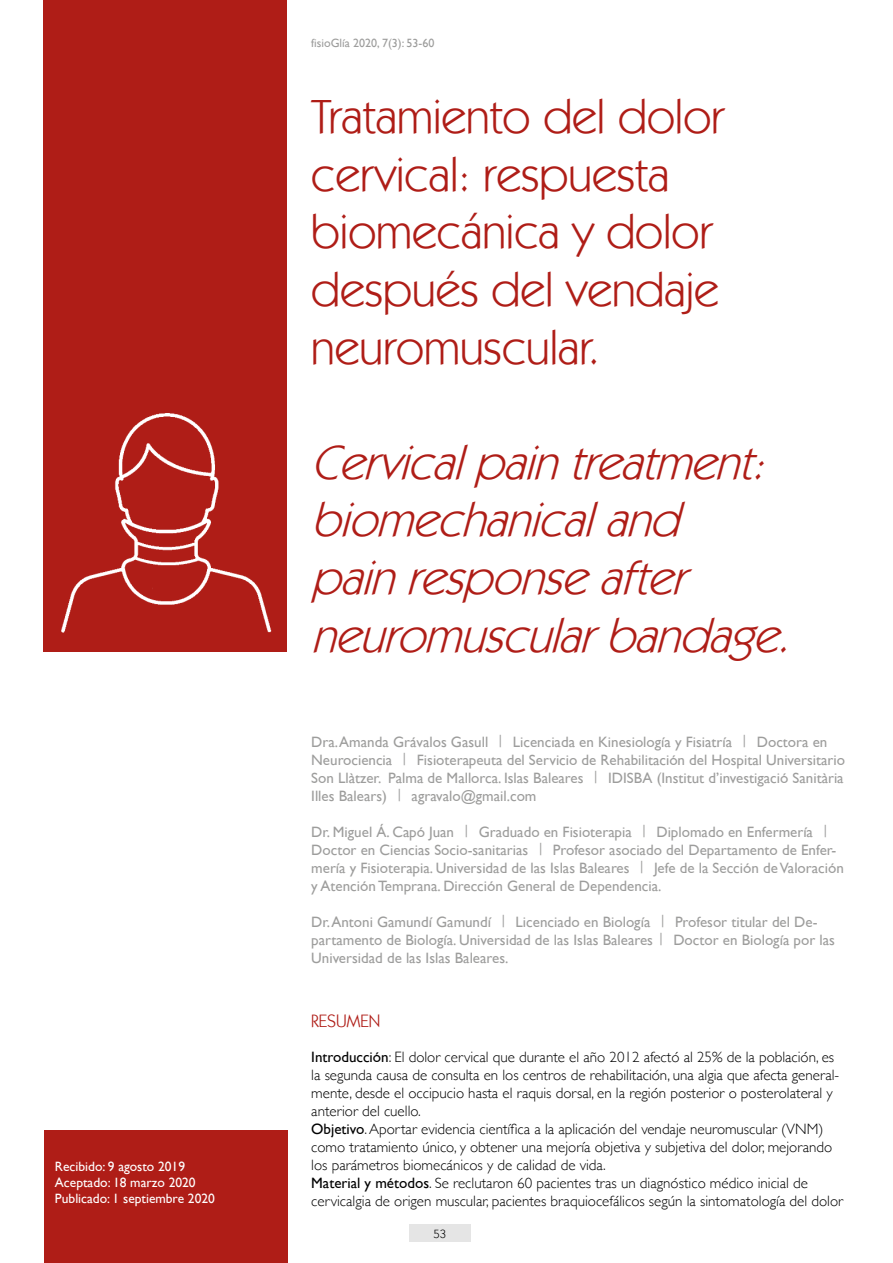
<style>
.page{position:relative;width:893px;height:1263px;background:#fff}
.page>*{position:absolute;margin:0;border:0;box-sizing:border-box;transform-origin:0 0}
.t1{font:48px/57.6px "Kabel IT Cby BT";color:#af1d17}
.t2{font:italic 48px/57.6px "Kabel IT Cby BT";color:#af1d17}
.t3{font:18px "Kabel IT Cby BT";color:#af1d17}
.t4{font:15px/18px "Gill Sans";color:#9d9d9c}
.t5{font:300 15px/18px "Gill Sans";color:#000}
.t6{font:13.5px/16.2px "Gill Sans";color:#fff}
.t7{font:12px "Gill Sans";color:#9d9d9c}
.t8{font:12px "Kabel IT Cby BT";color:#000}
.s1{font-weight:400}
</style>
<div class="page">
<div style="left:409px;top:1224px;width:62px;height:18px;background:#e5e5e5"></div>
<div style="left:44px;top:0;width:243px;height:652px;background:#af1d17"></div>
<div style="left:44px;top:1130px;width:244px;height:133px;background:#af1d17"></div>
<img style="left:61px;top:413px;width:211px;height:220px">
<p class="t6" style="left:55px;top:1158px;width:161px">Recibido: 9 agosto 2019<br>Aceptado: 18 marzo 2020<br>Publicado: 1 septiembre 2020</p>
<p class="t7" style="left:311px;top:36px;width:125px">fisioGlía 2020, 7(3): 53-60</p>
<h1 class="t1" style="left:311px;top:87px;width:415px">Tratamiento del dolor cervical: respuesta biomecánica y dolor después del vendaje neuromuscular.</h1>
<h1 class="t2" style="left:311px;top:433px;width:494px">Cervicalpaintreatment: biomechanicaland painresponseafter neuromuscularbandage.</h1>
<p class="t4" style="left:311px;top:732px;width:535px">Dra. Amanda Grávalos Gasull | Licenciada en Kinesiología y Fisiatría | Doctora en Neurociencia | Fisioterapeuta del Servicio de Rehabilitación del Hospital Universitario Son Llàtzer. Palma de Mallorca. Islas Baleares | IDISBA (Institut d’investigació Sanitària Illes Balears) | agravalo@gmail.com</p>
<p class="t4" style="left:311px;top:822px;width:534px">Dr. Miguel Á. Capó Juan | Graduado en Fisioterapia | Diplomado en Enfermería | Doctor en Ciencias Socio-sanitarias | Profesor asociado del Departamento de Enfer&shy;mería y Fisioterapia. Universidad de las Islas Baleares | Jefe de la Sección de Valoración y Atención Temprana. Dirección General de Dependencia.</p>
<p class="t4" style="left:311px;top:912px;width:525px">Dr. Antoni Gamundí Gamundí | Licenciado en Biología | Profesor titular del De&shy;partamento de Biología. Universidad de las Islas Baleares | Doctor en Biología por las<br>Universidad de las Islas Baleares.</p>
<p class="t3" style="left:311px;top:1010px;width:70px">RESUMEN</p>
<p class="t5" style="left:311px;top:1047px;width:533px"><span class="s1">Introducción</span>: El dolor cervical que durante el año 2012 afectó al 25% de la población, es la segunda causa de consulta en los centros de rehabilitación, una algia que afecta general&shy;mente, desde el occipucio hasta el raquis dorsal, en la región posterior o posterolateral y anterior del cuello.<br><span class="s1">Objetivo</span>. Aportar evidencia científica a la aplicación del vendaje neuromuscular (VNM) como tratamiento único, y obtener una mejoría objetiva y subjetiva del dolor, mejorando los parámetros biomecánicos y de calidad de vida.<br><span class="s1">Material y métodos</span>. Se reclutaron 60 pacientes tras un diagnóstico médico inicial de cervicalgia de origen muscular, pacientes braquiocefálicos según la sintomatología del dolor</p>
<p class="t8" style="left:433px;top:1226px;width:14px">53</p>
</div>
